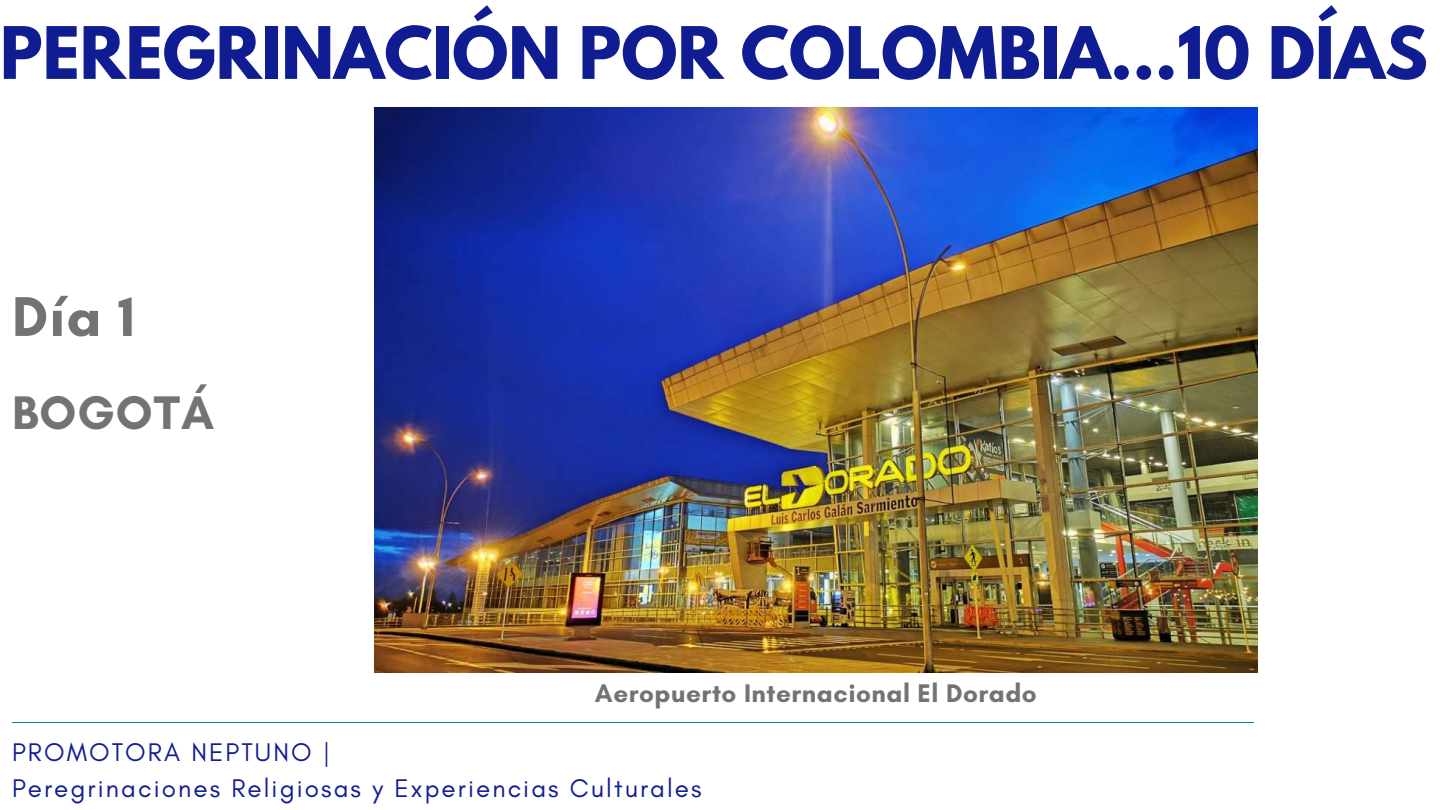
<style>
.page{position:relative;width:1440px;height:810px;background:#fff}
.page>*{position:absolute;margin:0;border:0;box-sizing:border-box;transform-origin:0 0}
.t1{font:700 64px "League Spartan";color:#101d92}
.t2{font:700 57px "Glacial Indifference";color:#737373}
.t3{font:700 48px "Glacial Indifference";letter-spacing:.02em;color:#737373}
.t4{font:26px/35.8px "Glacial Indifference";letter-spacing:.08em;color:#101d92}
.t5{font:700 26px "Glacial Indifference";letter-spacing:.02em;color:#737373}
</style>
<div class="page">
<hr style="left:12px;top:722px;width:1242px;height:1px;background:#01878b">
<img style="left:374px;top:107px;width:883px;height:565px">
<h1 class="t1" style="left:0;top:21px;width:1429px">PEREGRINACIÓN POR COLOMBIA...10 DÍAS</h1>
<h2 class="t2" style="left:12px;top:282px;width:125px">Día 1</h2>
<h3 class="t3" style="left:12px;top:384px;width:204px">BOGOTÁ</h3>
<p class="t5" style="left:595px;top:677px;width:443px">Aeropuerto Internacional El Dorado</p>
<p class="t4" style="left:12px;top:734px;width:691px">PROMOTORA NEPTUNO |<br>Peregrinaciones Religiosas y Experiencias Culturales</p>
</div>
